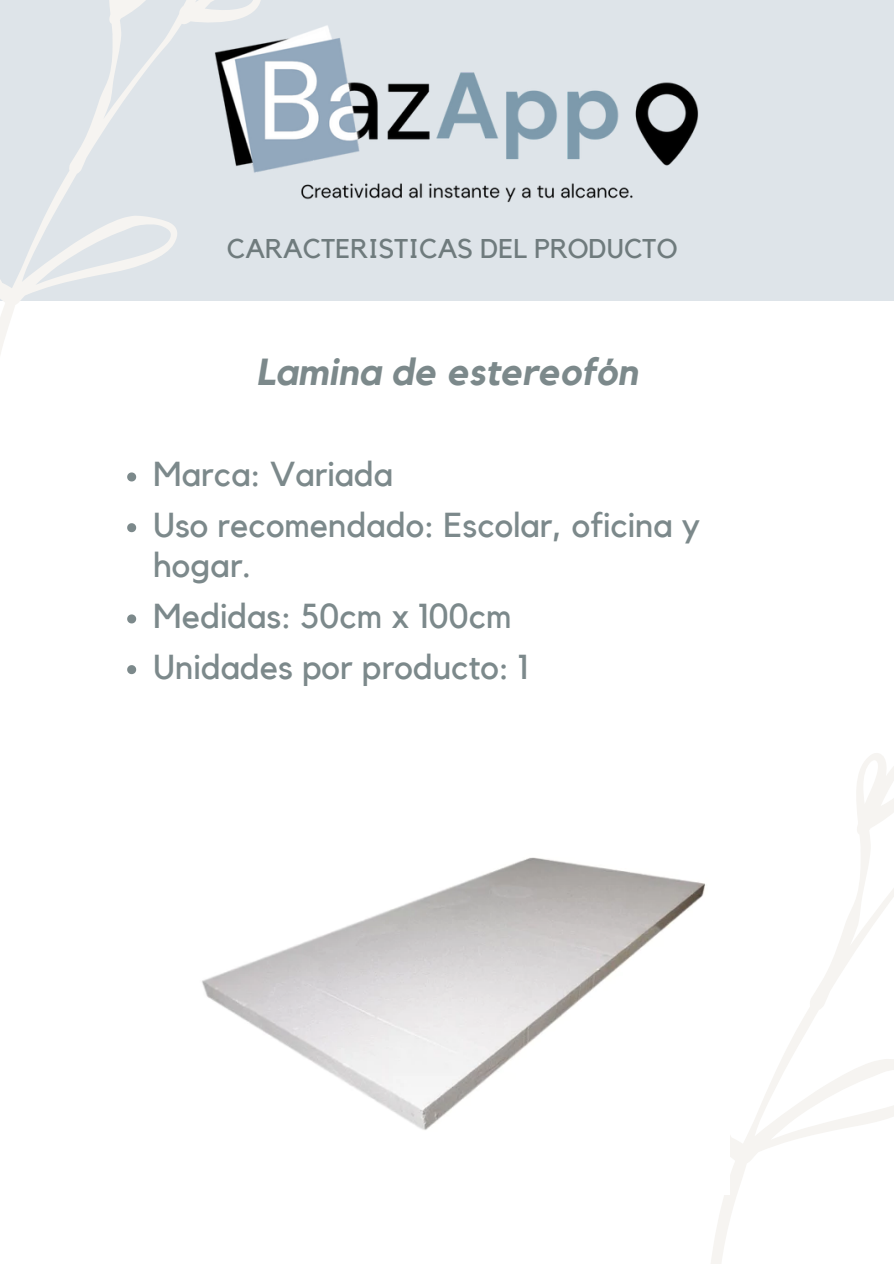
<style>
.page{position:relative;width:894px;height:1264px;background:#fff}
.page>*{position:absolute;margin:0;border:0;box-sizing:border-box;transform-origin:0 0}
.t1{font:italic 700 37.5px "Kollektif";color:#7c898b}
.t2{font:34.5px/50.7px "Kollektif";color:#7c898b}
.t3{font:27px "Kollektif";color:#6f7b7d}
</style>
<div class="page">
<div style="left:0;top:0;width:893px;height:301px;background:#dee4e9"></div>
<svg style="left:711px;top:753px;width:182px;height:510px"></svg>
<svg style="left:0;top:0;width:168px;height:354px"></svg>
<img style="left:124px;top:0;width:575px;height:250px">
<svg style="left:127px;top:472px;width:9px;height:9px"></svg>
<svg style="left:127px;top:523px;width:9px;height:9px"></svg>
<svg style="left:127px;top:614px;width:9px;height:9px"></svg>
<svg style="left:127px;top:665px;width:9px;height:9px"></svg>
<img style="left:202px;top:753px;width:527px;height:441px">
<p class="t3" style="left:227px;top:236px;width:452px">CARACTERISTICAS DEL PRODUCTO</p>
<p class="t1" style="left:256px;top:354px;width:383px">Lamina de estereofón</p>
<p class="t2" style="left:153px;top:450px;width:548px">Marca: Variada<br>Uso recomendado: Escolar, oficina y</p>
<p class="t2" style="left:153px;top:541px;width:377px">hogar.<br>Medidas: 50cm x 100cm<br>Unidades por producto: 1</p>
</div>
